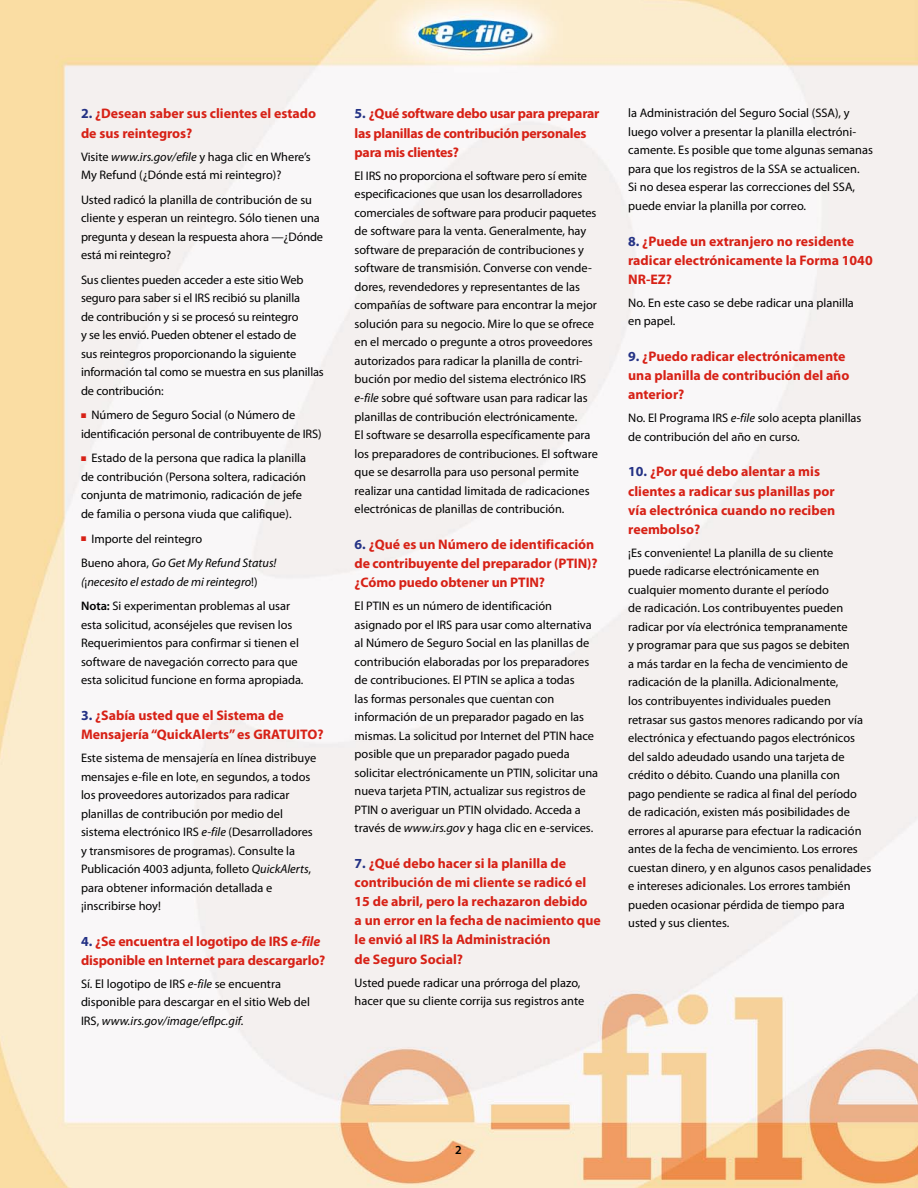
<style>
.page{position:relative;width:918px;height:1188px;background:#fff}
.page>*{position:absolute;margin:0;border:0;box-sizing:border-box;transform-origin:0 0}
.t1{font:700 13.8px/19.2px "Myriad Pro";color:#d72116}
.t2{font:700 13.8px/19.2px "Myriad Pro";letter-spacing:-.02em;color:#d72116}
.t3{font:12.3px/18.6px "Myriad Pro";color:#000}
.t4{font:600 12.3px "Myriad Pro";color:#000}
.s1{color:#243285}
.s2{font-style:italic}
.s3{color:#d72116}
.s4{font-weight:600}
</style>
<div class="page">
<img style="left:0;top:0;width:918px;height:1188px">
<p class="t1" style="left:81px;top:104px;width:237px"><span class="s1">2.</span> ¿Desean saber sus clientes el estado de sus reintegros?</p>
<p class="t3" style="left:81px;top:147px;width:231px">Visite <span class="s2">www.irs.gov/efile</span> y haga clic en Where’s<br>My Refund (¿Dónde está mi reintegro)?</p>
<p class="t3" style="left:81px;top:191px;width:244px">Usted radicó la planilla de contribución de su cliente y esperan un reintegro. Sólo tienen una pregunta y desean la respuesta ahora —¿Dónde está mi reintegro?</p>
<p class="t3" style="left:81px;top:271px;width:244px">Sus clientes pueden acceder a este sitio Web seguro para saber si el IRS recibió su planilla<br>de contribución y si se procesó su reintegro<br>y se les envió. Pueden obtener el estado de<br>sus reintegros proporcionando la siguiente información tal como se muestra en sus planillas de contribución:</p>
<p class="t3" style="left:81px;top:406px;width:242px"><span class="s3">■</span> Número de Seguro Social (o Número de identificación personal de contribuyente de IRS)</p>
<p class="t3" style="left:81px;top:449px;width:227px"><span class="s3">■</span> Estado de la persona que radica la planilla de contribución (Persona soltera, radicación conjunta de matrimonio, radicación de jefe de familia o persona viuda que califique).</p>
<p class="t3" style="left:81px;top:526px;width:197px;line-height:24.6px"><span class="s3">■</span> Importe del reintegro<br>Bueno ahora, <span class="s2">Go Get My Refund Status!</span></p>
<p class="t3" style="left:81px;top:569px;width:211px;line-height:24.5px"><span class="s2">(</span>¡<span class="s2">necesito el estado de mi reintegro</span>!)<br><span class="s4">Nota:</span> Si experimentan problemas al usar</p>
<p class="t3" style="left:81px;top:615px;width:224px">esta solicitud, aconséjeles que revisen los Requerimientos para confirmar si tienen el software de navegación correcto para que esta solicitud funcione en forma apropiada.</p>
<p class="t1" style="left:81px;top:706px;width:244px"><span class="s1">3.</span> ¿Sabía usted que el Sistema de<br>Mensajería “QuickAlerts” es GRATUITO?</p>
<p class="t3" style="left:81px;top:749px;width:237px">Este sistema de mensajería en línea distribuye mensajes e-file en lote, en segundos, a todos los proveedores autorizados para radicar planillas de contribución por medio del sistema electrónico IRS <span class="s2">e-file</span> (Desarrolladores y transmisores de programas). Consulte la Publicación 4003 adjunta, folleto <span class="s2">QuickAlerts</span>, para obtener información detallada e ¡inscribirse hoy!</p>
<p class="t1" style="left:81px;top:932px;width:246px"><span class="s1">4.</span> ¿Se encuentra el logotipo de IRS <span class="s2">e-file </span>disponible en Internet para descargarlo?</p>
<p class="t3" style="left:81px;top:975px;width:231px">Sí. El logotipo de IRS <span class="s2">e-file</span> se encuentra disponible para descargar en el sitio Web del<br>IRS, <span class="s2">www.irs.gov/image/eflpc.gif.</span></p>
<p class="t2" style="left:355px;top:104px;width:246px"><span class="s1">5.</span> ¿Qué software debo usar para preparar las planillas de contribución personales para mis clientes?</p>
<p class="t3" style="left:355px;top:167px;width:245px">El IRS no proporciona el software pero sí emite especificaciones que usan los desarrolladores comerciales de software para producir paquetes de software para la venta. Generalmente, hay software de preparación de contribuciones y software de transmisión. Converse con vende&shy;dores, revendedores y representantes de las compañías de software para encontrar la mejor solución para su negocio. Mire lo que se ofrece en el mercado o pregunte a otros proveedores autorizados para radicar la planilla de contri&shy;bución por medio del sistema electrónico IRS <span class="s2">e-file</span> sobre qué software usan para radicar las planillas de contribución electrónicamente.<br>El software se desarrolla específicamente para los preparadores de contribuciones. El software que se desarrolla para uso personal permite realizar una cantidad limitada de radicaciones electrónicas de planillas de contribución.</p>
<p class="t1" style="left:355px;top:535px;width:244px"><span class="s1">6.</span> ¿Qué es un Número de identificación de contribuyente del preparador (PTIN)? ¿Cómo puedo obtener un PTIN?</p>
<p class="t3" style="left:355px;top:597px;width:245px">El PTIN es un número de identificación asignado por el IRS para usar como alternativa al Número de Seguro Social en las planillas de contribución elaboradas por los preparadores de contribuciones. El PTIN se aplica a todas<br>las formas personales que cuentan con información de un preparador pagado en las mismas. La solicitud por Internet del PTIN hace posible que un preparador pagado pueda solicitar electrónicamente un PTIN, solicitar una nueva tarjeta PTIN, actualizar sus registros de PTIN o averiguar un PTIN olvidado. Acceda a través de <span class="s2">www.irs.gov</span> y haga clic en e-services.</p>
<p class="t1" style="left:355px;top:854px;width:248px"><span class="s1">7.</span> ¿Qué debo hacer si la planilla de contribución de mi cliente se radicó el 15 de abril, pero la rechazaron debido<br>a un error en la fecha de nacimiento que le envió al IRS la Administración<br>de Seguro Social?</p>
<p class="t3" style="left:355px;top:974px;width:231px">Usted puede radicar una prórroga del plazo, hacer que su cliente corrija sus registros ante</p>
<p class="t3" style="left:628px;top:104px;width:246px">la Administración del Seguro Social (SSA), y luego volver a presentar la planilla electróni&shy;camente. Es posible que tome algunas semanas para que los registros de la SSA se actualicen.<br>Si no desea esperar las correcciones del SSA, puede enviar la planilla por correo.</p>
<p class="t1" style="left:628px;top:231px;width:246px"><span class="s1">8.</span> ¿Puede un extranjero no residente radicar electrónicamente la Forma 1040<br>NR-EZ?</p>
<p class="t3" style="left:628px;top:294px;width:227px">No. En este caso se debe radicar una planilla en papel.</p>
<p class="t1" style="left:628px;top:347px;width:223px"><span class="s1">9.</span> ¿Puedo radicar electrónicamente una planilla de contribución del año anterior?</p>
<p class="t3" style="left:628px;top:409px;width:235px">No. El Programa IRS <span class="s2">e-file</span> solo acepta planillas de contribución del año en curso.</p>
<p class="t1" style="left:628px;top:462px;width:208px"><span class="s1">10.</span> ¿Por qué debo alentar a mis clientes a radicar sus planillas por vía electrónica cuando no reciben reembolso?</p>
<p class="t3" style="left:628px;top:544px;width:245px">¡Es conveniente! La planilla de su cliente<br>puede radicarse electrónicamente en<br>cualquier momento durante el período<br>de radicación. Los contribuyentes pueden radicar por vía electrónica tempranamente<br>y programar para que sus pagos se debiten<br>a más tardar en la fecha de vencimiento de radicación de la planilla. Adicionalmente,<br>los contribuyentes individuales pueden retrasar sus gastos menores radicando por vía electrónica y efectuando pagos electrónicos del saldo adeudado usando una tarjeta de crédito o débito. Cuando una planilla con<br>pago pendiente se radica al final del período de radicación, existen más posibilidades de errores al apurarse para efectuar la radicación antes de la fecha de vencimiento. Los errores cuestan dinero, y en algunos casos penalidades e intereses adicionales. Los errores también pueden ocasionar pérdida de tiempo para usted y sus clientes.</p>
<p class="t4" style="left:455px;top:1143px;width:8px">2</p>
</div>
